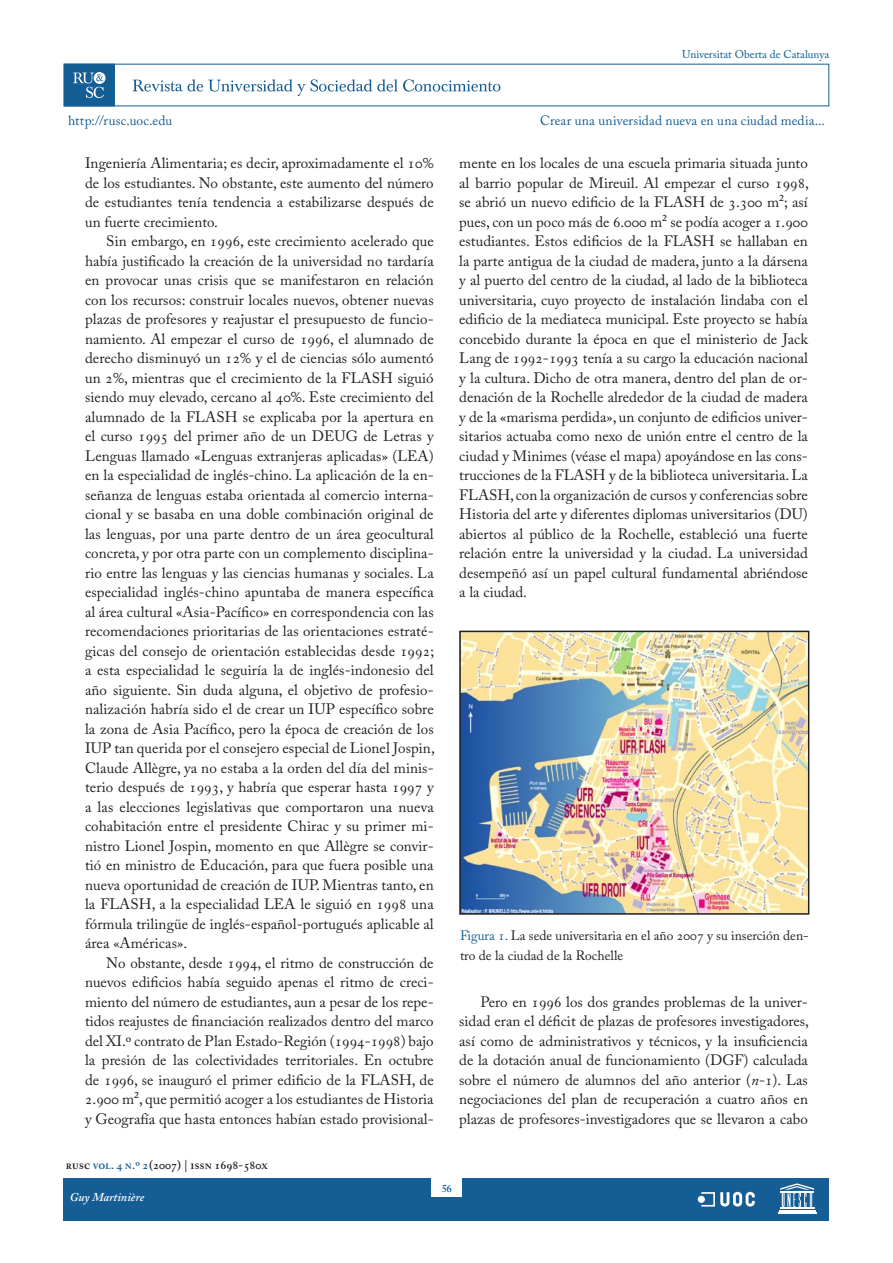
<style>
.page{position:relative;width:893px;height:1263px;background:#fff}
.page>*{position:absolute;margin:0;border:0;box-sizing:border-box;transform-origin:0 0}
.t1{font:15px/19.5px "Adobe Caslon Pro";color:#231f20;text-align:justify}
.t2{font:13.5px/19.5px "Adobe Caslon Pro";color:#231f20}
.t3{font:13.5px "Adobe Caslon Pro";letter-spacing:.015em;color:#155d95}
.t4{font:600 12px "Adobe Caslon Pro";color:#231f20}
.t5{font:italic 600 12px "Adobe Caslon Pro";color:#fff}
.t6{font:11.25px "Adobe Caslon Pro";color:#085b92}
.t7{font:600 10.5px "Adobe Caslon Pro";color:#155d95}
.s1{color:#155d95}
.s2{font-style:italic}
</style>
<div class="page">
<div style="left:64px;top:64px;width:50px;height:42px;background:#155d95"></div>
<div style="left:64px;top:64px;width:51px;height:42px;border:1px solid #155d95"></div>
<svg style="left:94px;top:72px;width:12px;height:12px"></svg>
<svg style="left:73px;top:73px;width:31px;height:25px"></svg>
<svg style="left:133px;top:79px;width:367px;height:17px"></svg>
<div style="left:64px;top:1178px;width:765px;height:42px;background:#155d95"></div>
<hr style="left:780px;top:1207px;width:34px;height:2px;background:#fff">
<hr style="left:779px;top:1210px;width:36px;height:1px;background:#fff">
<hr style="left:778px;top:1212px;width:39px;height:1px;background:#fff">
<svg style="left:780px;top:1183px;width:34px;height:24px"></svg>
<div style="left:698px;top:1196px;width:7px;height:7px;background:#fff;border-radius:50%"></div>
<svg style="left:701px;top:1192px;width:54px;height:14px"></svg>
<div style="left:432px;top:1159px;width:30px;height:37px;background:#fff"></div>
<img style="left:462px;top:634px;width:344px;height:278px">
<div style="left:459px;top:631px;width:350px;height:284px;border:2px solid #231f20"></div>
<p class="t3" style="left:68px;top:112px;width:106px">http://rusc.uoc.edu</p>
<p class="t1" style="left:85px;top:153px;width:350px">Ingeniería Alimentaria; es decir, aproximadamente el 10% de los estudiantes. No obstante, este aumento del número de estudiantes tenía tendencia a estabilizarse después de un fuerte crecimiento.</p>
<p class="t1" style="left:85px;top:231px;width:351px;text-indent:21px">Sin embargo, en 1996, este crecimiento acelerado que había justificado la creación de la universidad no tardaría en provocar unas crisis que se manifestaron en relación con los recursos: construir locales nuevos, obtener nuevas plazas de profesores y reajustar el presupuesto de funcio&shy;namiento. Al empezar el curso de 1996, el alumnado de derecho disminuyó un 12% y el de ciencias sólo aumentó un 2%, mientras que el crecimiento de la FLASH siguió siendo muy elevado, cercano al 40%. Este crecimiento del alumnado de la FLASH se explicaba por la apertura en el curso 1995 del primer año de un DEUG de Letras y Lenguas llamado «Lenguas extranjeras aplicadas» (LEA) en la especialidad de inglés-chino. La aplicación de la en&shy;señanza de lenguas estaba orientada al comercio interna&shy;cional y se basaba en una doble combinación original de las lenguas, por una parte dentro de un área geocultural concreta, y por otra parte con un complemento disciplina&shy;rio entre las lenguas y las ciencias humanas y sociales. La especialidad inglés-chino apuntaba de manera específica al área cultural «Asia-Pacífico» en correspondencia con las recomendaciones prioritarias de las orientaciones estraté&shy;gicas del consejo de orientación establecidas desde 1992; a esta especialidad le seguiría la de inglés-indonesio del año siguiente. Sin duda alguna, el objetivo de profesio&shy;nalización habría sido el de crear un IUP específico sobre la zona de Asia Pacífico, pero la época de creación de los IUP tan querida por el consejero especial de Lionel Jospin, Claude Allègre, ya no estaba a la orden del día del minis&shy;terio después de 1993, y habría que esperar hasta 1997 y a las elecciones legislativas que comportaron una nueva cohabitación entre el presidente Chirac y su primer mi&shy;nistro Lionel Jospin, momento en que Allègre se convir&shy;tió en ministro de Educación, para que fuera posible una nueva oportunidad de creación de IUP. Mientras tanto, en la FLASH, a la especialidad LEA le siguió en 1998 una fórmula trilingüe de inglés-español-portugués aplicable al área «Américas».</p>
<p class="t1" style="left:85px;top:953px;width:350px;text-indent:21px">No obstante, desde 1994, el ritmo de construcción de nuevos edificios había seguido apenas el ritmo de creci&shy;miento del número de estudiantes, aun a pesar de los repe&shy;tidos reajustes de financiación realizados dentro del marco del XI.º contrato de Plan Estado-Región (1994-1998) bajo la presión de las colectividades territoriales. En octubre de 1996, se inauguró el primer edificio de la FLASH, de 2.900 m², que permitió acoger a los estudiantes de Historia y Geografía que hasta entonces habían estado provisional-</p>
<p class="t4" style="left:66px;top:1157px;width:203px">rusc <span class="s1">vol. 4 n.º 2</span> (2007) | issn 1698-580x</p>
<p class="t6" style="left:682px;top:48px;width:149px">Universitat Oberta de Catalunya</p>
<p class="t3" style="left:540px;top:112px;width:286px">Crear una universidad nueva en una ciudad media...</p>
<p class="t1" style="left:459px;top:153px;width:351px">mente en los locales de una escuela primaria situada junto al barrio popular de Mireuil. Al empezar el curso 1998, se abrió un nuevo edificio de la FLASH de 3.300 m²; así pues, con un poco más de 6.000 m² se podía acoger a 1.900 estudiantes. Estos edificios de la FLASH se hallaban en la parte antigua de la ciudad de madera, junto a la dársena y al puerto del centro de la ciudad, al lado de la biblioteca universitaria, cuyo proyecto de instalación lindaba con el edificio de la mediateca municipal. Este proyecto se había concebido durante la época en que el ministerio de Jack Lang de 1992-1993 tenía a su cargo la educación nacional y la cultura. Dicho de otra manera, dentro del plan de or&shy;denación de la Rochelle alrededor de la ciudad de madera y de la «marisma perdida», un conjunto de edificios univer&shy;sitarios actuaba como nexo de unión entre el centro de la ciudad y Minimes (véase el mapa) apoyándose en las cons&shy;trucciones de la FLASH y de la biblioteca universitaria. La FLASH, con la organización de cursos y conferencias sobre Historia del arte y diferentes diplomas universitarios (DU) abiertos al público de la Rochelle, estableció una fuerte relación entre la universidad y la ciudad. La universidad desempeñó así un papel cultural fundamental abriéndose a la ciudad.</p>
<p class="t2" style="left:460px;top:926px;width:350px"><span class="s1">Figura 1.</span> La sede universitaria en el año 2007 y su inserción den&shy;tro de la ciudad de la Rochelle</p>
<p class="t1" style="left:459px;top:992px;width:351px;text-indent:21px">Pero en 1996 los dos grandes problemas de la univer&shy;sidad eran el déficit de plazas de profesores investigadores, así como de administrativos y técnicos, y la insuficiencia de la dotación anual de funcionamiento (DGF) calculada sobre el número de alumnos del año anterior (<span class="s2">n</span>-1). Las negociaciones del plan de recuperación a cuatro años en plazas de profesores-investigadores que se llevaron a cabo</p>
<p class="t5" style="left:70px;top:1190px;width:76px">Guy Martinière</p>
<p class="t7" style="left:441px;top:1182px;width:12px">56</p>
</div>
